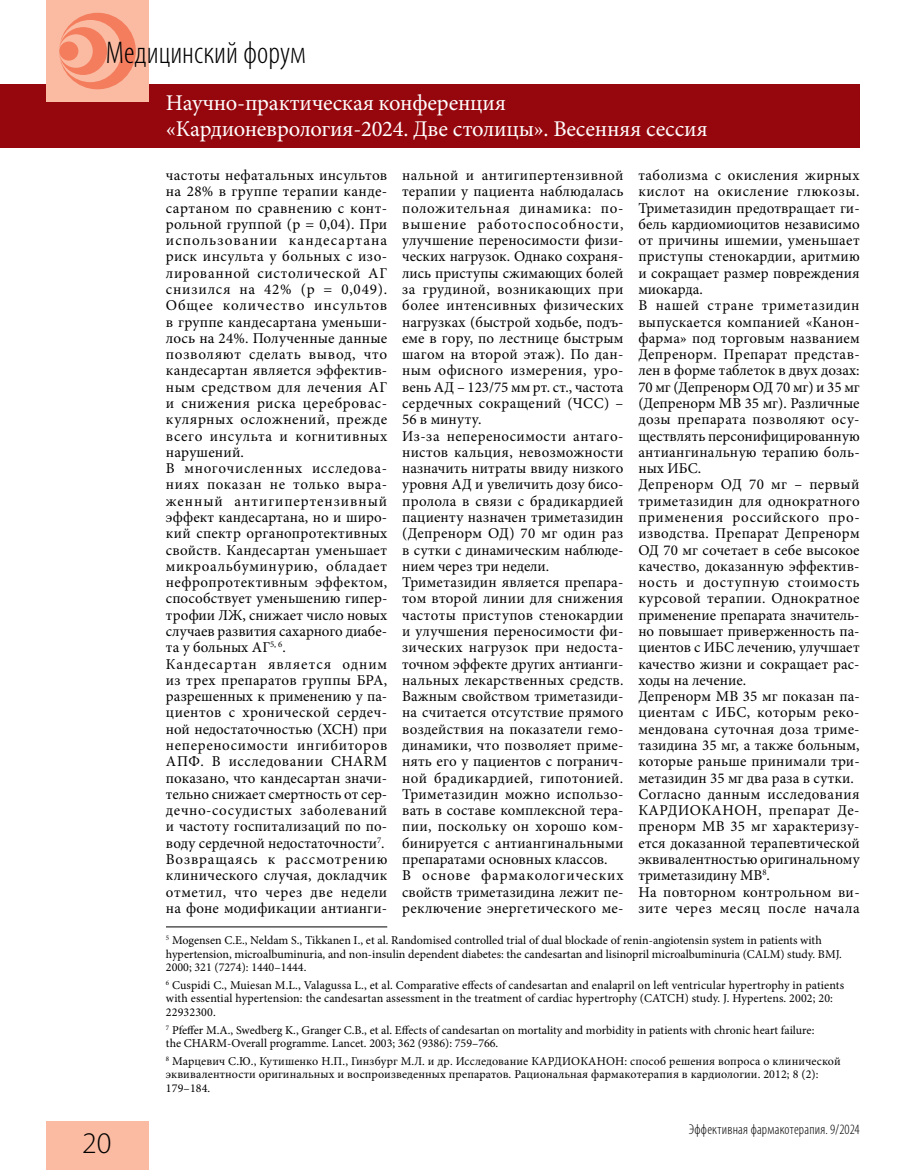
<style>
.page{position:relative;width:915px;height:1170px;background:#fff}
.page>*{position:absolute;margin:0;border:0;box-sizing:border-box;transform-origin:0 0}
.t1{font:300 condensed 31.5px "Myriad Pro";color:#000}
.t2{font:300 30px "Myriad Pro";color:#000}
.t3{font:22.5px/25.5px "Minion Pro";letter-spacing:-.01em;color:#fff}
.t4{font:15px/16.2px "Minion Pro";letter-spacing:.015em;color:#000}
.t5{font:300 condensed 14.25px "Myriad Pro";letter-spacing:.015em;color:#000}
.t6{font:12px/13.5px "Minion Pro";letter-spacing:.005em;color:#000}
</style>
<div class="page">
<div style="left:0;top:84px;width:859px;height:63px;background:#96070d"></div>
<div style="left:47px;top:0;width:102px;height:102px;background:#fabba2"></div>
<svg style="left:59px;top:13px;width:77px;height:76px"></svg>
<div style="left:59px;top:41px;width:19px;height:20px;background:#f47d5e;border-radius:50%"></div>
<div style="left:47px;top:1121px;width:102px;height:48px;background:#fabba2"></div>
<hr style="left:166px;top:926px;width:221px;height:1px;background:#000">
<h1 class="t1" style="left:106px;top:34px;width:201px">Медицинский форум</h1>
<h2 class="t2" style="left:82px;top:1126px;width:31px">20</h2>
<h3 class="t3" style="left:166px;top:90px;width:543px">Научно-практическая конференция «Кардионеврология-2024. Две столицы». Весенняя сессия</h3>
<p class="t4" style="left:166px;top:167px;width:223px">частоты нефатальных инсультов на 28% в группе терапии канде&shy;сартаном по сравнению с конт&shy;рольной группой (p = 0,04). При использовании кандесартана риск инсульта у больных с изо&shy;лированной систолической АГ снизился на 42% (р = 0,049).<br>Общее количество инсультов в группе кандесартана уменьши&shy;лось на 24%. Полученные данные позволяют сделать вывод, что кандесартан является эффектив&shy;ным средством для лечения АГ и снижения риска церебровас&shy;кулярных осложнений, прежде всего инсульта и когнитивных нарушений.<br>В многочисленных исследова&shy;ниях показан не только выра&shy;женный антигипертензивный эффект кандесартана, но и широ&shy;кий спектр органопротективных свойств. Кандесартан уменьшает микроальбуминурию, обладает нефропротективным эффектом, способствует уменьшению гипер&shy;трофии ЛЖ, снижает число новых случаев развития сахарного диабе&shy;та у больных АГ<sup>5,</sup> <sup>6</sup>.<br>Кандесартан является одним из трех препаратов группы БРА, разрешенных к применению у па&shy;циентов с хронической сердеч&shy;ной недостаточностью (ХСН) при непереносимости ингибиторов<br>АПФ. В исследовании CHARM показано, что кандесартан значи&shy;тельно снижает смертность от сер&shy;дечно-сосудистых заболеваний и частоту госпитализаций по по&shy;воду сердечной недостаточности<sup>7</sup>.<br>Возвращаясь к рассмотрению клинического случая, докладчик отметил, что через две недели на фоне модификации антианги-</p>
<p class="t4" style="left:402px;top:167px;width:223px">нальной и антигипертензивной терапии у пациента наблюдалась положительная динамика: по&shy;вышение работоспособности, улучшение переносимости физи&shy;ческих нагрузок. Однако сохраня&shy;лись приступы сжимающих болей за грудиной, возникающих при более интенсивных физических нагрузках (быстрой ходьбе, подъ&shy;еме в гору, по лестнице быстрым шагом на второй этаж). По дан&shy;ным офисного измерения, уро&shy;вень АД – 123/75 мм рт. ст., частота сердечных сокращений (ЧСС) –<br>56 в минуту.<br>Из-за непереносимости антаго&shy;нистов кальция, невозможности назначить нитраты ввиду низкого уровня АД и увеличить дозу бисо&shy;пролола в связи с брадикардией пациенту назначен триметазидин (Депренорм ОД) 70 мг один раз в сутки с динамическим наблюде&shy;нием через три недели.<br>Триметазидин является препара&shy;том второй линии для снижения частоты приступов стенокардии и улучшения переносимости фи&shy;зических нагрузок при недоста&shy;точном эффекте других антианги&shy;нальных лекарственных средств.<br>Важным свойством триметазиди&shy;на считается отсутствие прямого воздействия на показатели гемо&shy;динамики, что позволяет приме&shy;нять его у пациентов с погранич&shy;ной брадикардией, гипотонией.<br>Триметазидин можно использо&shy;вать в составе комплексной тера&shy;пии, поскольку он хорошо ком&shy;бинируется с антиангинальными препаратами основных классов.<br>В основе фармакологических свойств триметазидина лежит пе&shy;реключение энергетического ме-</p>
<p class="t4" style="left:638px;top:167px;width:223px">таболизма с окисления жирных кислот на окисление глюкозы.<br>Триметазидин предотвращает ги&shy;бель кардиомиоцитов независимо от причины ишемии, уменьшает приступы стенокардии, аритмию и сокращает размер повреждения миокарда.<br>В нашей стране триметазидин выпускается компанией «Канон&shy;фарма» под торговым названием<br>Депренорм. Препарат представ&shy;лен в форме таблеток в двух дозах:<br>70 мг (Депренорм ОД 70 мг) и 35 мг (Депренорм МВ 35 мг). Различные дозы препарата позволяют осу&shy;ществлять персонифицированную антиангинальную терапию боль&shy;ных ИБС.<br>Депренорм ОД 70 мг – первый триметазидин для однократного применения российского про&shy;изводства. Препарат Депренорм<br>ОД 70 мг сочетает в себе высокое качество, доказанную эффектив&shy;ность и доступную стоимость курсовой терапии. Однократное применение препарата значитель&shy;но повышает приверженность па&shy;циентов с ИБС лечению, улучшает качество жизни и сокращает рас&shy;ходы на лечение.<br>Депренорм МВ 35 мг показан па&shy;циентам с ИБС, которым реко&shy;мендована суточная доза триме&shy;тазидина 35 мг, а также больным, которые раньше принимали три&shy;метазидин 35 мг два раза в сутки.<br>Согласно данным исследования<br>КАРДИОКАНОН, препарат Де&shy;пренорм МВ 35 мг характеризу&shy;ется доказанной терапевтической эквивалентностью оригинальному триметазидину МВ<sup>8</sup>.<br>На повторном контрольном ви&shy;зите через месяц после начала</p>
<p class="t6" style="left:166px;top:933px;width:677px"><sup>5</sup> Mogensen C.E., Neldam S., Tikkanen I., еt al. Randomised controlled trial of dual blockade of renin-angiotensin system in patients with hypertension, microalbuminuria, and non-insulin dependent diabetes: the candesartan and lisinopril microalbuminuria (CALM) study. BMJ.<br>2000; 321 (7274): 1440–1444.</p>
<p class="t6" style="left:166px;top:978px;width:679px"><sup>6</sup> Cuspidi C., Muiesan M.L., Valagussa L., еt al. Comparative effects of candesartan and enalapril on left ventricular hypertrophy in patients with essential hypertension: the candesartan assessment in the treatment of cardiac hypertrophy (CATCH) study. J. Hypertens. 2002; 20:<br>22932300.</p>
<p class="t6" style="left:166px;top:1023px;width:649px"><sup>7</sup> Pfeffer M.A., Swedberg K., Granger C.B., et al. Effects of candesartan on mortality and morbidity in patients with chronic heart failure: the CHARM-Overall programme. Lancet. 2003; 362 (9386): 759–766.</p>
<p class="t6" style="left:166px;top:1054px;width:676px"><sup>8</sup> Марцевич С.Ю., Кутишенко Н.П., Гинзбург М.Л. и др. Исследование КАРДИОКАНОН: способ решения вопроса о клинической эквивалентности оригинальных и воспроизведенных препаратов. Рациональная фармакотерапия в кардиологии. 2012; 8 (2):<br>179–184.</p>
<p class="t5" style="left:688px;top:1120px;width:172px">Эффективная фармакотерапия. 9/2024</p>
</div>
